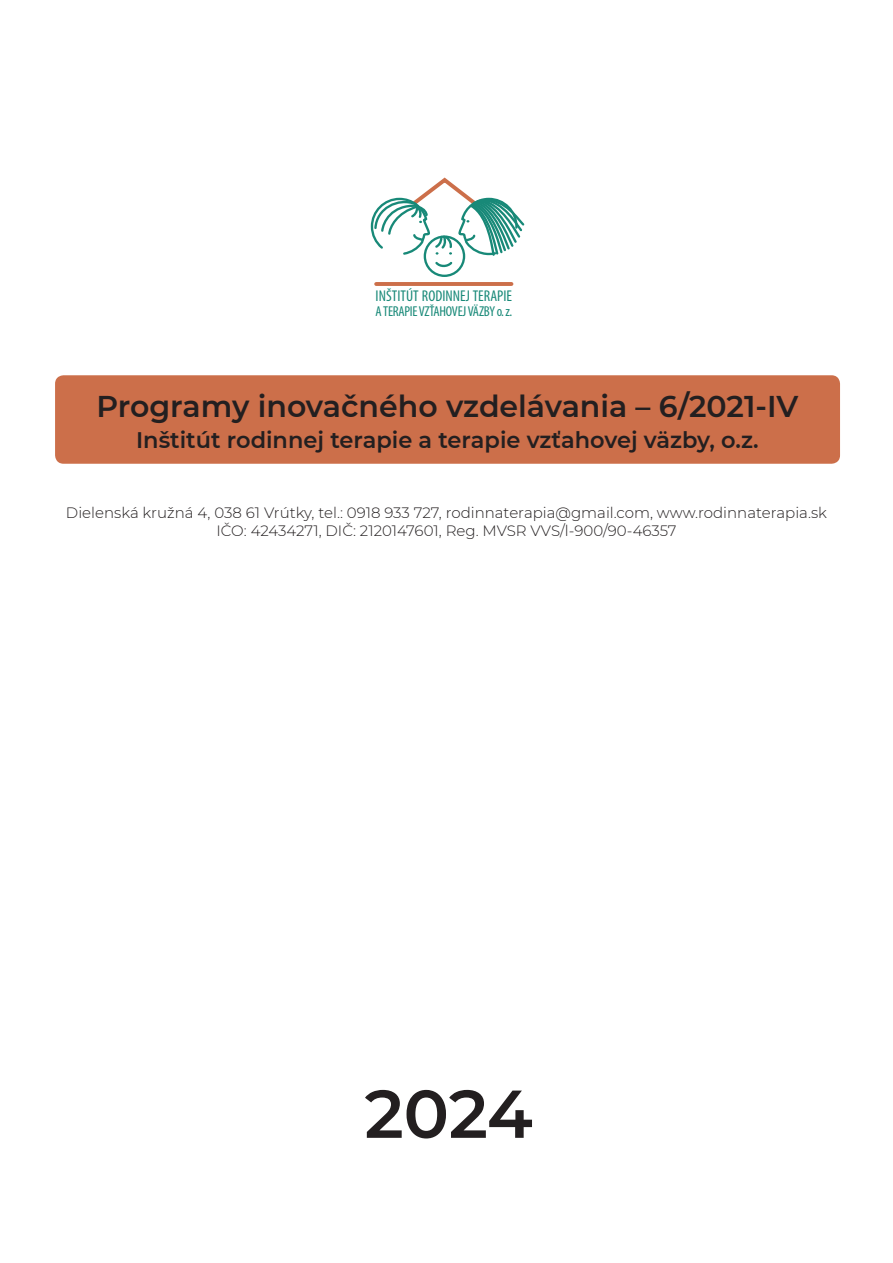
<style>
.page{position:relative;width:893px;height:1263px;background:#fff}
.page>*{position:absolute;margin:0;border:0;box-sizing:border-box;transform-origin:0 0}
.t1{font:600 67.5px "Montserrat";color:#231f20}
.t2{font:600 30px "Montserrat";color:#231f20}
.t3{font:600 22.5px "Montserrat";color:#231f20}
.t4{font:condensed 15.6px "Myriad Pro";color:#188978}
.t5{font:300 15px/18px "Montserrat";color:#231f20;text-align:center}
.t6{font:condensed 14.4px "Myriad Pro";letter-spacing:-.02em;color:#188978}
</style>
<div class="page">
<div style="left:55px;top:375px;width:785px;height:89px;background:#cc6f4a;border-radius:9px"></div>
<div style="left:424px;top:235px;width:41px;height:42px;border:2px solid #188978;border-radius:50%"></div>
<hr style="left:376px;top:282px;width:135px;height:4px;background:#cc6f4a">
<svg style="left:370px;top:177px;width:155px;height:90px"></svg>
<p class="t4" style="left:376px;top:287px;width:138px">INŠTITÚT RODINNEJ TERAPIE</p>
<p class="t6" style="left:376px;top:302px;width:138px">A TERAPIE VZŤAHOVEJ VÄZBY O. Z.</p>
<h2 class="t2" style="left:96px;top:385px;width:703px">Programy inovačného vzdelávania – 6/2021-IV</h2>
<h3 class="t3" style="left:136px;top:424px;width:624px">Inštitút rodinnej terapie a terapie vzťahovej väzby, o.z.</h3>
<p class="t5" style="left:66px;top:504px;width:763px">Dielenská kružná 4, 038 61 Vrútky, tel.: 0918 933 727, rodinnaterapia@gmail.com, www.rodinnaterapia.sk<br>IČO: 42434271, DIČ: 2120147601, Reg. MVSR VVS/l-900/90-46357</p>
<h1 class="t1" style="left:364px;top:1066px;width:170px">2024</h1>
</div>
